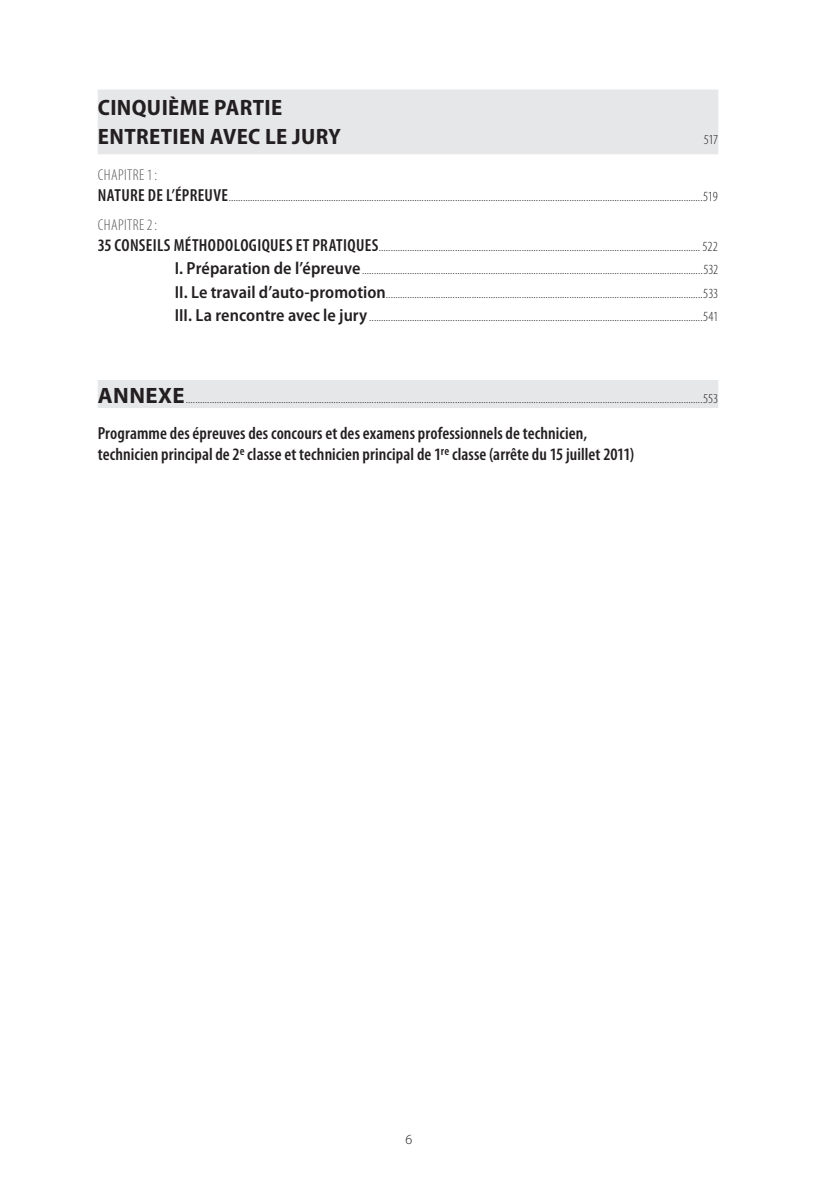
<style>
.page{position:relative;width:819px;height:1190px;background:#fff}
.page>*{position:absolute;margin:0;border:0;box-sizing:border-box;transform-origin:0 0}
.t1{font:700 semi-condensed 22.22px/29.8px "Myriad Pro";letter-spacing:.015em;color:#231f20}
.t2{font:600 condensed 17.5px/21px "Myriad Pro";letter-spacing:.005em;color:#231f20}
.t3{font:300 condensed 15.75px "Myriad Pro";letter-spacing:.025em;color:#57585a}
.t4{font:300 condensed 14px/23.4px "Myriad Pro";letter-spacing:-.005em;color:#231f20;text-align:justify}
.t5{font:300 14px "Myriad Pro";color:#231f20}
.t6{font:300 condensed 13.65px "Myriad Pro";letter-spacing:-.015em;color:#231f20}
.s1{font-weight:600;font-size:17.5px}
.s2{font-weight:600;font-stretch:semi-condensed;font-size:17.5px}
.s3{font-weight:700;font-stretch:normal;font-size:22.22px}
</style>
<div class="page">
<div style="left:98px;top:89px;width:620px;height:65px;background:#e6e7e9"></div>
<div style="left:98px;top:380px;width:620px;height:28px;background:#e6e7e9"></div>
<h1 class="t1" style="left:98px;top:94px;width:244px">CINQUIÈME PARTIE<br>ENTRETIEN AVEC LE JURY</h1>
<p class="t6" style="left:703px;top:135px;width:16px">517</p>
<p class="t3" style="left:98px;top:169px;width:61px">CHAPITRE 1 :</p>
<p class="t4" style="left:98px;top:186px;width:621px"><span class="s1">NATURE DE L’ÉPREUVE</span> .......................................................................................................................................................................................................519</p>
<p class="t3" style="left:98px;top:219px;width:61px">CHAPITRE 2 :</p>
<p class="t4" style="left:175px;top:235px;width:545px;text-indent:-77px"><span class="s1">35 CONSEILS MÉTHODOLOGIQUES ET PRATIQUES</span> ....................................................................................................................................... 522<br><span class="s2">I. Préparation de l’épreuve</span> ...............................................................................................................................................532<br><span class="s2">II. Le travail d’auto-promotion</span> .....................................................................................................................................533<br><span class="s2">III. La rencontre avec le jury</span> ............................................................................................................................................541</p>
<p class="t6" style="left:98px;top:393px;width:621px"><span class="s3">ANNEXE</span> .........................................................................................................................................................................................................................553</p>
<p class="t2" style="left:98px;top:424px;width:538px">Programme des épreuves des concours et des examens professionnels de technicien, technicien principal de 2<sup>e</sup> classe et technicien principal de 1<sup>re</sup> classe (arrête du 15 juillet 2011)</p>
<p class="t5" style="left:405px;top:1133px;width:8px">6</p>
</div>
